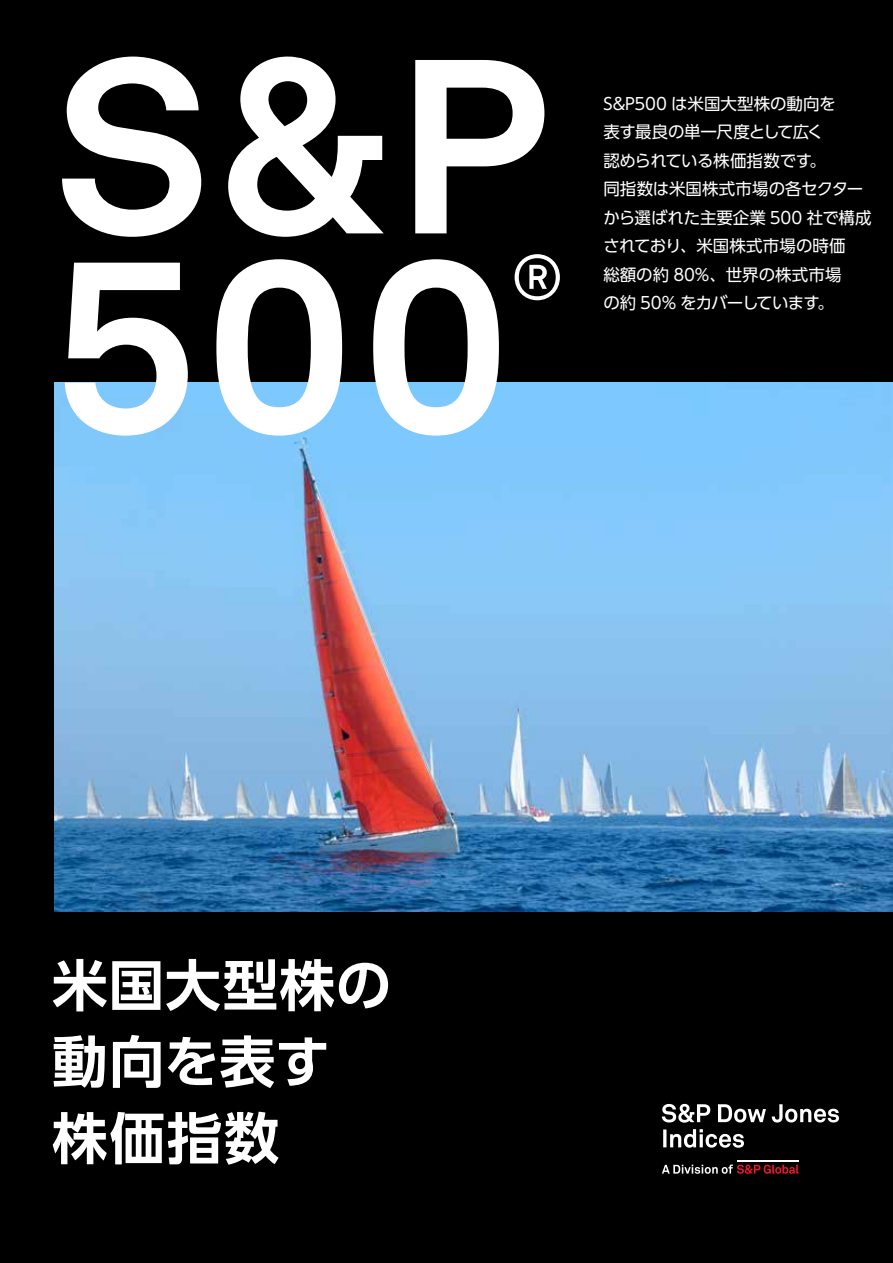
<style>
.page{position:relative;width:893px;height:1263px;background:#000}
.page>*{position:absolute;margin:0;border:0;box-sizing:border-box;transform-origin:0 0}
.t1{font:700 244.65px/198.8px "Akkurat LL";color:#fff}
.t2{font:62.7px "Akkurat LL";color:#fff}
.t3{font:700 55.5px/76.5px "UD Shin Go Pro De";letter-spacing:.02em;color:#fff}
.t4{font:16.5px/28.5px "UD Shin Go Pro";letter-spacing:-.01em;color:#fff}
</style>
<div class="page">
<hr style="left:737px;top:1160px;width:62px;height:2px;background:#fff">
<svg style="left:662px;top:1164px;width:137px;height:10px"></svg>
<svg style="left:662px;top:1104px;width:177px;height:44px"></svg>
<img style="left:54px;top:382px;width:839px;height:530px">
<h1 class="t1" style="left:54px;top:33px;width:498px">S&amp;P<br>500</h1>
<h2 class="t2" style="left:511px;top:231px;width:53px">®</h2>
<p class="t4" style="left:603px;top:89px;width:270px">S&amp;P500 は米国大型株の動向を<br>表す最良の単一尺度として広く<br>認められている株価指数です。<br>同指数は米国株式市場の各セクターから選ばれた主要企業 500 社で構成されており、米国株式市場の時価<br>総額の約 80%、世界の株式市場<br>の約 50% をカバーしています。</p>
<h3 class="t3" style="left:52px;top:945px;width:341px">米国大型株の動向を表す株価指数</h3>
</div>
